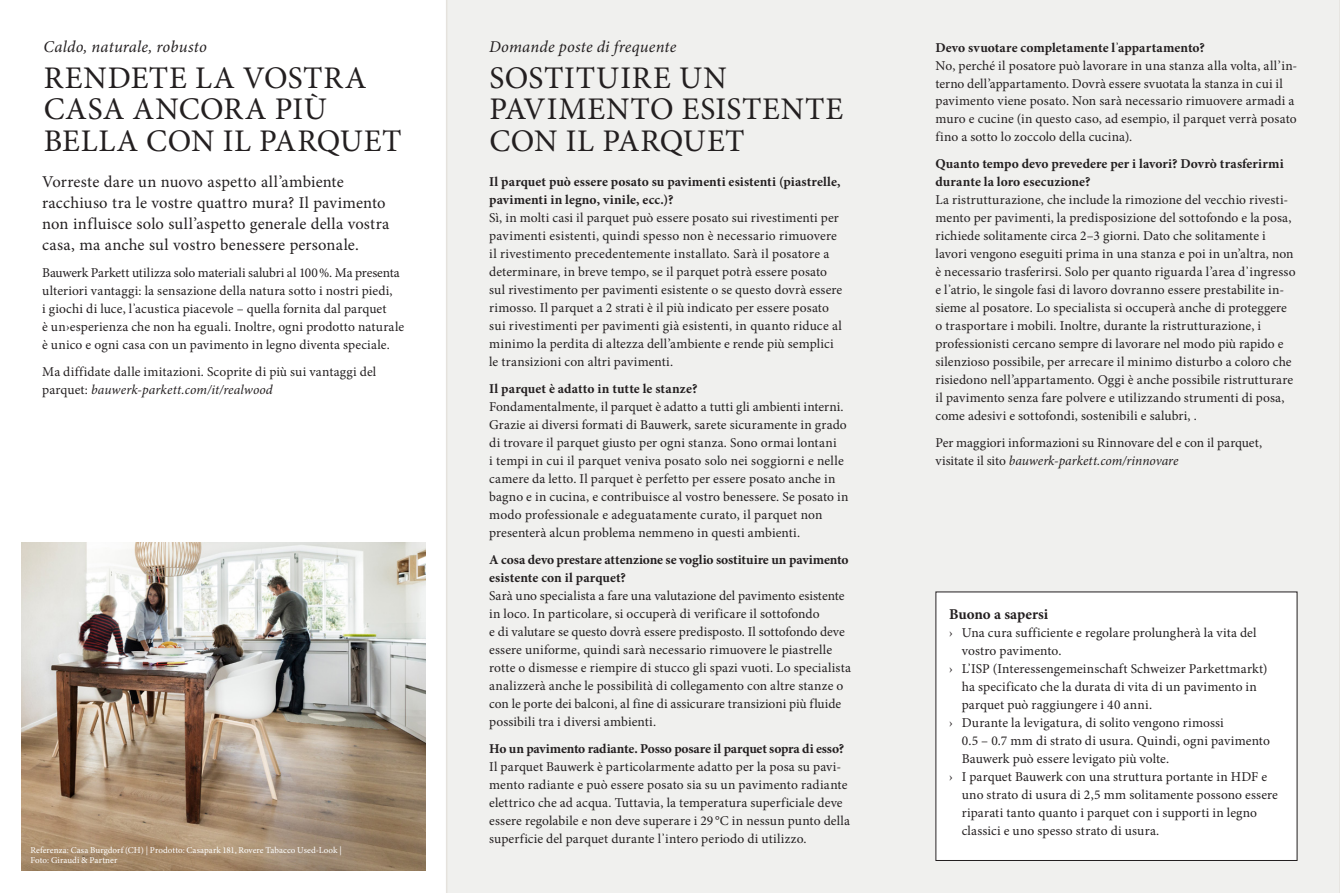
<style>
.page{position:relative;width:1340px;height:893px;background:#fff}
.page>*{position:absolute;margin:0;border:0;box-sizing:border-box;transform-origin:0 0}
.t1{font:31.5px/31.5px "Minion Pro";letter-spacing:.02em;color:#231f20}
.t2{font:16.5px/21px "Minion Pro";letter-spacing:.01em;color:#231f20}
.t3{font:italic 16.5px "Minion Pro";letter-spacing:.01em;color:#231f20}
.t4{font:700 15px "Minion Pro";color:#231f20}
.t5{font:13.5px/18px "Minion Pro";letter-spacing:.01em;color:#231f20}
.t6{font:700 13.5px/18px "Minion Pro";color:#231f20}
.t7{font:9px/10.5px "Minion Pro";letter-spacing:.005em;color:#fff}
.s1{font-style:italic}
.s2{font-weight:700}
</style>
<div class="page">
<img style="left:21px;top:542px;width:404px;height:328px">
<div style="left:446px;top:0;width:893px;height:893px;background:#f0f0ee"></div>
<hr style="left:446px;top:0;width:1px;height:893px;background:#e5e2dd">
<hr style="left:1339px;top:0;width:1px;height:893px;background:#e5e2dd">
<div style="left:935px;top:592px;width:361px;height:268px;background:#fff"></div>
<p class="t3" style="left:44px;top:35px;width:165px">Caldo, naturale, robusto</p>
<h1 class="t1" style="left:44px;top:62px;width:359px">RENDETE LA VOSTRA<br>CASA ANCORA PIÙ<br>BELLA CON IL PARQUET</h1>
<p class="t2" style="left:42px;top:171px;width:349px">Vorreste dare un nuovo aspetto all’ambiente racchiuso tra le vostre quattro mura? Il pavimento non influisce solo sull’aspetto generale della vostra casa, ma anche sul vostro benessere personale.</p>
<p class="t5" style="left:42px;top:263px;width:363px">Bauwerk Parkett utilizza solo materiali salubri al 100%. Ma presenta ulteriori vantaggi: la sensazione della natura sotto i nostri piedi,<br>i giochi di luce, l’acustica piacevole – quella fornita dal parquet<br>è un›esperienza che non ha eguali. Inoltre, ogni prodotto naturale è unico e ogni casa con un pavimento in legno diventa speciale.</p>
<p class="t5" style="left:42px;top:362px;width:336px">Ma diffidate dalle imitazioni. Scoprite di più sui vantaggi del parquet: <span class="s1">bauwerk-parkett.com/it/realwood</span></p>
<p class="t7" style="left:31px;top:844px;width:313px">Referenza: Casa Burgdorf (CH) | Prodotto: Casapark 181, Rovere Tabacco Used-Look |<br>Foto: Giraudi &amp; Partner</p>
<p class="t3" style="left:489px;top:35px;width:189px">Domande poste di frequente</p>
<h1 class="t1" style="left:489px;top:62px;width:355px">SOSTITUIRE UN<br>PAVIMENTO ESISTENTE<br>CON IL PARQUET</h1>
<p class="t6" style="left:489px;top:173px;width:353px">Il parquet può essere posato su pavimenti esistenti (piastrelle, pavimenti in legno, vinile, ecc.)?</p>
<p class="t5" style="left:489px;top:209px;width:354px">Sì, in molti casi il parquet può essere posato sui rivestimenti per pavimenti esistenti, quindi spesso non è necessario rimuovere il rivestimento precedentemente installato. Sarà il posatore a determinare, in breve tempo, se il parquet potrà essere posato sul rivestimento per pavimenti esistente o se questo dovrà essere rimosso. Il parquet a 2 strati è il più indicato per essere posato sui rivestimenti per pavimenti già esistenti, in quanto riduce al minimo la perdita di altezza dell’ambiente e rende più semplici le transizioni con altri pavimenti.</p>
<p class="t6" style="left:489px;top:380px;width:210px">Il parquet è adatto in tutte le stanze?</p>
<p class="t5" style="left:489px;top:398px;width:361px">Fondamentalmente, il parquet è adatto a tutti gli ambienti interni.<br>Grazie ai diversi formati di Bauwerk, sarete sicuramente in grado di trovare il parquet giusto per ogni stanza. Sono ormai lontani<br>i tempi in cui il parquet veniva posato solo nei soggiorni e nelle camere da letto. Il parquet è perfetto per essere posato anche in bagno e in cucina, e contribuisce al vostro benessere. Se posato in modo professionale e adeguatamente curato, il parquet non presenterà alcun problema nemmeno in questi ambienti.</p>
<p class="t6" style="left:489px;top:551px;width:361px">A cosa devo prestare attenzione se voglio sostituire un pavimento esistente con il parquet?</p>
<p class="t5" style="left:489px;top:587px;width:363px">Sarà uno specialista a fare una valutazione del pavimento esistente in loco. In particolare, si occuperà di verificare il sottofondo<br>e di valutare se questo dovrà essere predisposto. Il sottofondo deve essere uniforme, quindi sarà necessario rimuovere le piastrelle rotte o dismesse e riempire di stucco gli spazi vuoti. Lo specialista analizzerà anche le possibilità di collegamento con altre stanze o con le porte dei balconi, al fine di assicurare transizioni più fluide possibili tra i diversi ambienti.</p>
<p class="t6" style="left:489px;top:740px;width:356px">Ho un pavimento radiante. Posso posare il parquet sopra di esso?</p>
<p class="t5" style="left:489px;top:758px;width:362px">Il parquet Bauwerk è particolarmente adatto per la posa su pavi&shy;mento radiante e può essere posato sia su un pavimento radiante elettrico che ad acqua. Tuttavia, la temperatura superficiale deve essere regolabile e non deve superare i 29 °C in nessun punto della superficie del parquet durante l’intero periodo di utilizzo.</p>
<p class="t5" style="left:935px;top:38px;width:363px"><span class="s2">Devo svuotare completamente l</span>’<span class="s2">appartamento?<br></span>No, perché il posatore può lavorare in una stanza alla volta, all’in&shy;terno dell’appartamento. Dovrà essere svuotata la stanza in cui il pavimento viene posato. Non sarà necessario rimuovere armadi a muro e cucine (in questo caso, ad esempio, il parquet verrà posato fino a sotto lo zoccolo della cucina).</p>
<p class="t6" style="left:935px;top:155px;width:350px">Quanto tempo devo prevedere per i lavori? Dovrò trasferirmi durante la loro esecuzione?</p>
<p class="t5" style="left:935px;top:191px;width:361px">La ristrutturazione, che include la rimozione del vecchio rivesti&shy;mento per pavimenti, la predisposizione del sottofondo e la posa, richiede solitamente circa 2–3 giorni. Dato che solitamente i lavori vengono eseguiti prima in una stanza e poi in un’altra, non è necessario trasferirsi. Solo per quanto riguarda l’area d’ingresso e l’atrio, le singole fasi di lavoro dovranno essere prestabilite in&shy;sieme al posatore. Lo specialista si occuperà anche di proteggere o trasportare i mobili. Inoltre, durante la ristrutturazione, i professionisti cercano sempre di lavorare nel modo più rapido e silenzioso possibile, per arrecare il minimo disturbo a coloro che risiedono nell’appartamento. Oggi è anche possibile ristrutturare il pavimento senza fare polvere e utilizzando strumenti di posa, come adesivi e sottofondi, sostenibili e salubri, .</p>
<p class="t5" style="left:935px;top:434px;width:328px">Per maggiori informazioni su Rinnovare del e con il parquet, visitate il sito <span class="s1">bauwerk-parkett.com/rinnovare</span></p>
<p class="t4" style="left:949px;top:603px;width:101px">Buono a sapersi</p>
<p class="t5" style="left:949px;top:623px;width:309px">› Una cura sufficiente e regolare prolungherà la vita del</p>
<p class="t5" style="left:961px;top:641px;width:101px">vostro pavimento.</p>
<p class="t5" style="left:949px;top:659px;width:320px">› L’ISP (Interessengemeinschaft Schweizer Parkettmarkt)</p>
<p class="t5" style="left:961px;top:677px;width:297px">ha specificato che la durata di vita di un pavimento in</p>
<p class="t5" style="left:961px;top:695px;width:192px">parquet può raggiungere i 40 anni.</p>
<p class="t5" style="left:949px;top:713px;width:276px">› Durante la levigatura, di solito vengono rimossi</p>
<p class="t5" style="left:961px;top:731px;width:310px">0.5 – 0.7 mm di strato di usura. Quindi, ogni pavimento</p>
<p class="t5" style="left:961px;top:749px;width:209px">Bauwerk può essere levigato più volte.</p>
<p class="t5" style="left:949px;top:767px;width:319px">› I parquet Bauwerk con una struttura portante in HDF e</p>
<p class="t5" style="left:961px;top:785px;width:317px">uno strato di usura di 2,5 mm solitamente possono essere</p>
<p class="t5" style="left:961px;top:803px;width:297px">riparati tanto quanto i parquet con i supporti in legno</p>
<p class="t5" style="left:961px;top:821px;width:199px">classici e uno spesso strato di usura.</p>
</div>
